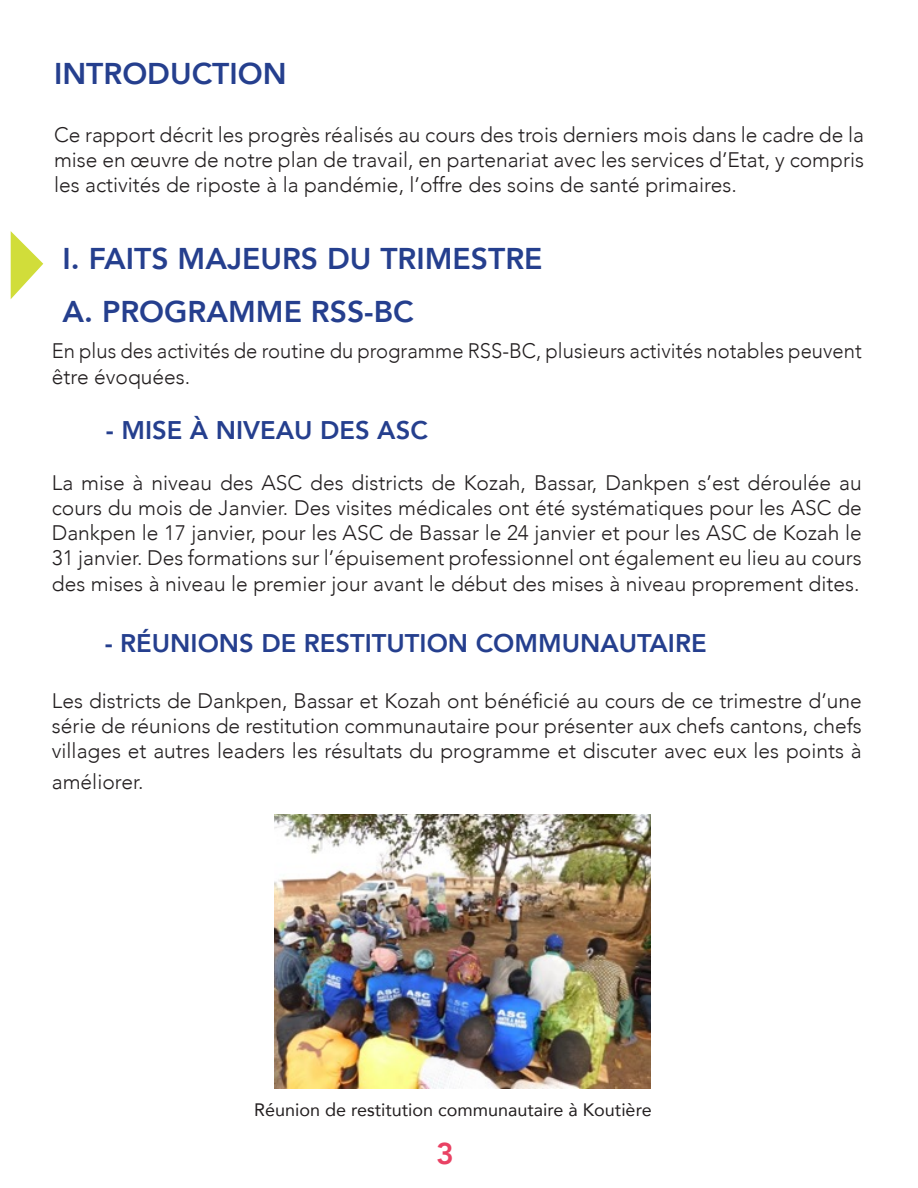
<style>
.page{position:relative;width:918px;height:1188px;background:#fff}
.page>*{position:absolute;margin:0;border:0;box-sizing:border-box;transform-origin:0 0}
.t1{font:800 30px "Avenir";color:#253f8e}
.t2{font:800 30px "Avenir";color:#e94264}
.t3{font:800 25.5px "Avenir";color:#253f8e}
.t4{font:300 21px/25.2px "Avenir";color:#231f20;text-align:justify}
.t5{font:300 21px/25.2px "Avenir";color:#231f20;scale:.96 1}
.t6{font:18px "Avenir";color:#231f20}
</style>
<div class="page">
<svg style="left:11px;top:231px;width:32px;height:68px"></svg>
<img style="left:274px;top:814px;width:376px;height:274px">
<p class="t1" style="left:54px;top:50px;width:234px">INTRODUCTION</p>
<p class="t4" style="left:54px;top:122px;width:812px">Ce rapport décrit les progrès réalisés au cours des trois derniers mois dans le cadre de la mise en œuvre de notre plan de travail, en partenariat avec les services d’Etat, y compris les activités de riposte à la pandémie, l’offre des soins de santé primaires.</p>
<p class="t1" style="left:63px;top:235px;width:481px">I. FAITS MAJEURS DU TRIMESTRE</p>
<p class="t1" style="left:63px;top:289px;width:353px">A. PROGRAMME RSS-BC</p>
<p class="t5" style="left:52px;top:339px;width:845px">En plus des activités de routine du programme RSS-BC, plusieurs activités notables peuvent être évoquées.</p>
<p class="t3" style="left:106px;top:411px;width:323px">- MISE À NIVEAU DES ASC</p>
<p class="t4" style="left:52px;top:470px;width:812px">La mise à niveau des ASC des districts de Kozah, Bassar, Dankpen s’est déroulée au cours du mois de Janvier. Des visites médicales ont été systématiques pour les ASC de Dankpen le 17 janvier, pour les ASC de Bassar le 24 janvier et pour les ASC de Kozah le 31 janvier. Des formations sur l’épuisement professionnel ont également eu lieu au cours des mises à niveau le premier jour avant le début des mises à niveau proprement dites.</p>
<p class="t3" style="left:105px;top:623px;width:604px">- RÉUNIONS DE RESTITUTION COMMUNAUTAIRE</p>
<p class="t4" style="left:52px;top:688px;width:812px">Les districts de Dankpen, Bassar et Kozah ont bénéficié au cours de ce trimestre d’une série de réunions de restitution communautaire pour présenter aux chefs cantons, chefs villages et autres leaders les résultats du programme et discuter avec eux les points à</p>
<p class="t4" style="left:52px;top:769px;width:93px">améliorer.</p>
<p class="t6" style="left:254px;top:1095px;width:399px">Réunion de restitution communautaire à Koutière</p>
<p class="t2" style="left:436px;top:1130px;width:19px">3</p>
</div>
